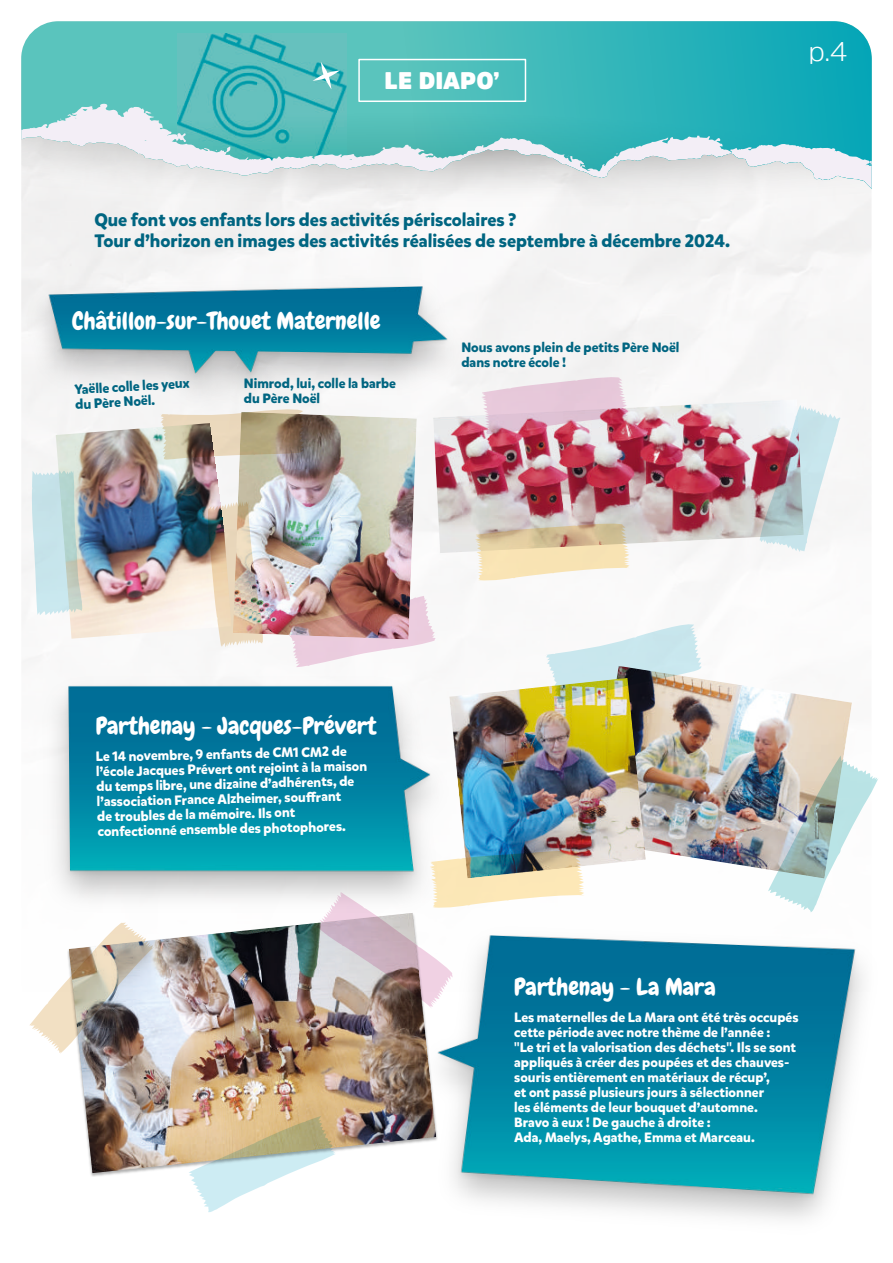
<style>
.page{position:relative;width:893px;height:1263px;background:#fff}
.page>*{position:absolute;margin:0;border:0;box-sizing:border-box;transform-origin:0 0}
.t1{font:300 27px "Amsi Pro";color:#fff}
.t2{font:24px "Chewy";color:#fff}
.t3{font:900 24px "Amsi Pro";color:#fff}
.t4{font:700 18px "Mikado";color:#006581}
.t5{font:700 13.5px "Mikado";color:#fff}
.t6{font:700 13.5px "Mikado";color:#006581}
</style>
<div class="page">
<div style="left:21px;top:196px;width:851px;height:11px;background:#f3f3f3"></div>
<div style="left:21px;top:21px;width:383px;height:83px;background:#5ac4bd"></div>
<img style="left:404px;top:21px;width:468px;height:83px">
<img style="left:178px;top:34px;width:168px;height:70px">
<svg style="left:313px;top:62px;width:27px;height:27px"></svg>
<svg style="left:21px;top:104px;width:851px;height:92px;background:#9cd2d4"></svg>
<img style="left:646px;top:666px;width:206px;height:204px">
<img style="left:449px;top:678px;width:197px;height:188px">
<img style="left:768px;top:755px;width:110px;height:157px">
<img style="left:544px;top:621px;width:158px;height:86px">
<img style="left:433px;top:399px;width:371px;height:154px">
<svg style="left:481px;top:375px;width:147px;height:59px"></svg>
<svg style="left:475px;top:522px;width:155px;height:59px;background:#e7d6b5"></svg>
<svg style="left:760px;top:405px;width:81px;height:148px"></svg>
<img style="left:56px;top:423px;width:175px;height:216px">
<img style="left:233px;top:412px;width:184px;height:228px">
<img style="left:276px;top:595px;width:160px;height:72px">
<svg style="left:32px;top:470px;width:51px;height:145px;background:#c5ddde"></svg>
<img style="left:206px;top:501px;width:57px;height:146px">
<img style="left:159px;top:408px;width:145px;height:54px">
<img style="left:78px;top:923px;width:344px;height:250px">
<svg style="left:189px;top:1116px;width:147px;height:96px"></svg>
<svg style="left:30px;top:922px;width:125px;height:132px"></svg>
<img style="left:315px;top:849px;width:270px;height:160px">
<img style="left:43px;top:676px;width:405px;height:236px">
<img style="left:422px;top:927px;width:449px;height:293px">
<img style="left:26px;top:277px;width:437px;height:131px">
<div style="left:358px;top:59px;width:168px;height:43px;border:2px solid #fff"></div>
<p class="t3" style="left:385px;top:69px;width:117px">LE DIAPO’</p>
<p class="t4" style="left:94px;top:213px;width:424px">Que font vos enfants lors des activités périscolaires ?</p>
<p class="t4" style="left:94px;top:234px;width:637px">Tour d’horizon en images des activités réalisées de septembre à décembre 2024.</p>
<p class="t2" style="left:72px;top:310px;width:310px">Châtillon-sur-Thouet Maternelle</p>
<p class="t6" style="left:74px;top:384px;width:117px;rotate:-3deg">Yaëlle colle les yeux</p>
<p class="t6" style="left:75px;top:399px;width:81px;rotate:-3deg">du Père Noël.</p>
<p class="t6" style="left:244px;top:378px;width:154px">Nimrod, lui, colle la barbe</p>
<p class="t6" style="left:244px;top:393px;width:78px">du Père Noël</p>
<p class="t6" style="left:461px;top:342px;width:220px">Nous avons plein de petits Père Noël</p>
<p class="t6" style="left:461px;top:357px;width:106px">dans notre école !</p>
<p class="t1" style="left:808px;top:38px;width:40px">p.4</p>
<p class="t2" style="left:96px;top:715px;width:282px">Parthenay - Jacques-Prévert</p>
<p class="t5" style="left:96px;top:751px;width:252px;rotate:-1deg">Le 14 novembre, 9 enfants de CM1 CM2 de</p>
<p class="t5" style="left:96px;top:766px;width:273px;rotate:-1deg">l’école Jacques Prévert ont rejoint à la maison</p>
<p class="t5" style="left:96px;top:781px;width:259px;rotate:-1deg">du temps libre, une dizaine d’adhérents, de</p>
<p class="t5" style="left:97px;top:796px;width:246px;rotate:-1deg">l’association France Alzheimer, souff rant</p>
<p class="t5" style="left:97px;top:811px;width:200px;rotate:-1deg">de troubles de la mémoire. Ils ont</p>
<p class="t5" style="left:97px;top:826px;width:250px;rotate:-1deg">confectionné ensemble des photophores.</p>
<p class="t2" style="left:514px;top:976px;width:203px">Parthenay - La Mara</p>
<p class="t5" style="left:514px;top:1012px;width:286px">Les maternelles de La Mara ont été très occupés</p>
<p class="t5" style="left:514px;top:1027px;width:258px">cette période avec notre thème de l’année :</p>
<p class="t5" style="left:514px;top:1042px;width:283px">"Le tri et la valorisation des déchets". Ils se sont</p>
<p class="t5" style="left:514px;top:1057px;width:277px">appliqués à créer des poupées et des chauves-</p>
<p class="t5" style="left:514px;top:1072px;width:257px">souris entièrement en matériaux de récup’,</p>
<p class="t5" style="left:514px;top:1087px;width:251px">et ont passé plusieurs jours à sélectionner</p>
<p class="t5" style="left:514px;top:1102px;width:245px">les éléments de leur bouquet d’automne.</p>
<p class="t5" style="left:514px;top:1117px;width:198px">Bravo à eux ! De gauche à droite :</p>
<p class="t5" style="left:514px;top:1132px;width:242px">Ada, Maelys, Agathe, Emma et Marceau.</p>
</div>
